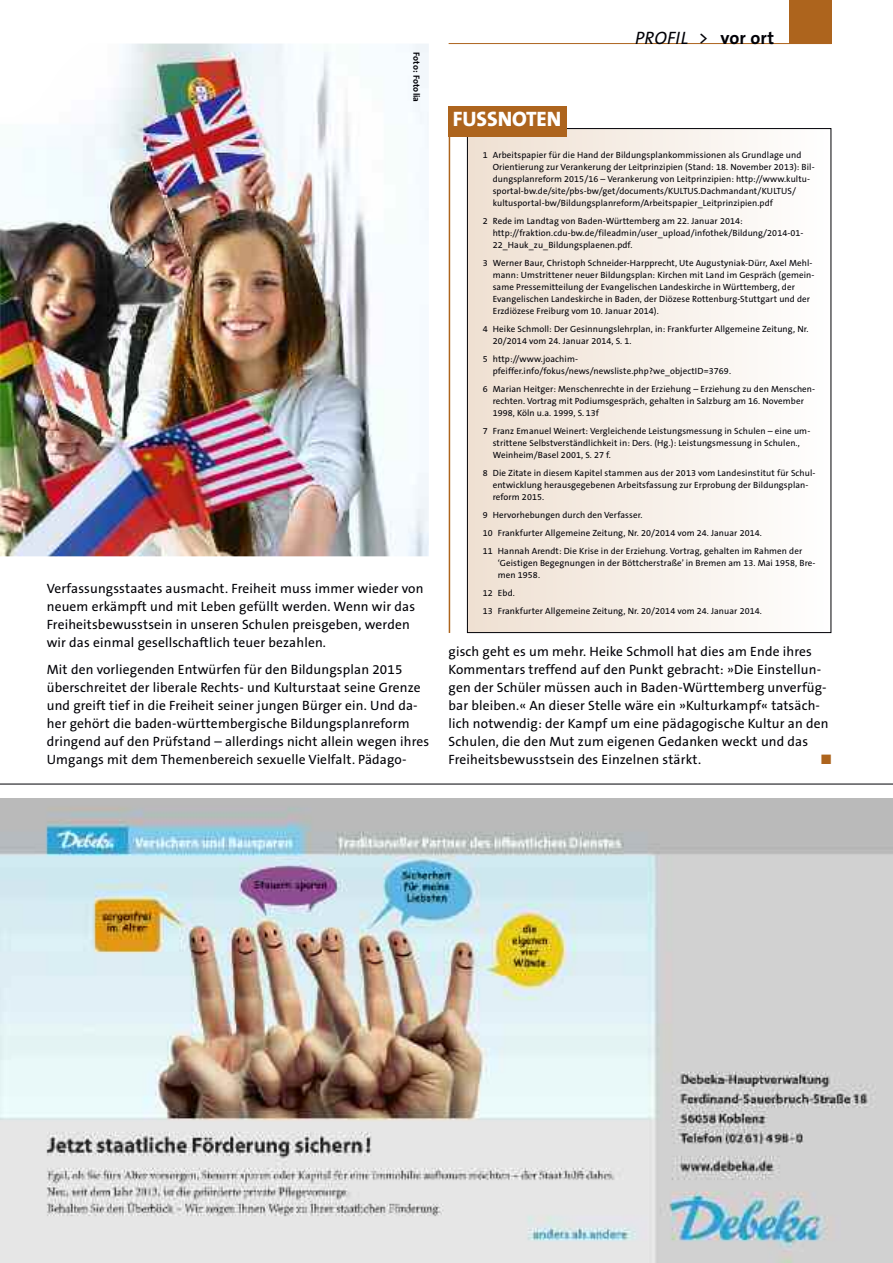
<style>
.page{position:relative;width:893px;height:1263px;background:#fff}
.page>*{position:absolute;margin:0;border:0;box-sizing:border-box;transform-origin:0 0}
.t1{font:800 21px "The Sans B8";color:#fff}
.t2{font:italic 18px "The Sans B5 Plain";letter-spacing:.01em;color:#000006}
.t3{font:13.5px/18px "The Sans B5 Plain";letter-spacing:.01em;color:#000006}
.t4{font:13.5px "Zapf Dingbats ITC";color:#ad641d}
.t5{font:9px/12px "The Sans B5 Plain";letter-spacing:.01em;color:#000006}
.t6{font:700 9px "The Sans B7";letter-spacing:.01em;color:#000006}
.s1{font-style:normal}
.s2{font-family:"The Sans B7";font-weight:700;font-style:normal}
</style>
<div class="page">
<hr style="left:449px;top:43px;width:382px;height:1px;background:#ad641d">
<div style="left:789px;top:0;width:42px;height:44px;background:#ad641d"></div>
<div style="left:467px;top:129px;width:364px;height:504px;background:linear-gradient(to right,#efe0d2,#fffffe)"></div>
<div style="left:449px;top:106px;width:118px;height:30px;background:#ad641d"></div>
<hr style="left:449px;top:137px;width:1px;height:496px;background:#ad641d">
<img style="left:0;top:44px;width:429px;height:512px">
<hr style="left:0;top:784px;width:893px;height:1px;background:#000006">
<img style="left:0;top:798px;width:893px;height:465px">
<p class="t6" style="left:421px;top:52px;width:51px;rotate:90deg">Foto: Fotolia</p>
<h3 class="t3" style="left:47px;top:580px;width:378px">Verfassungsstaates ausmacht. Freiheit muss immer wieder von neuem erkämpft und mit Leben gefüllt werden. Wenn wir das Freiheitsbewusstsein in unseren Schulen preisgeben, werden wir das einmal gesellschaftlich teuer bezahlen.</h3>
<p class="t3" style="left:47px;top:661px;width:384px">Mit den vorliegenden Entwürfen für den Bildungsplan 2015 überschreitet der liberale Rechts- und Kulturstaat seine Grenze und greift tief in die Freiheit seiner jungen Bürger ein. Und da&shy;her gehört die baden-württembergische Bildungsplanreform dringend auf den Prüfstand – allerdings nicht allein wegen ihres Umgangs mit dem Themenbereich sexuelle Vielfalt. Pädago-</p>
<h1 class="t1" style="left:453px;top:108px;width:110px">FUSSNOTEN</h1>
<h2 class="t2" style="left:635px;top:29px;width:140px">PROFIL <span class="s1">&gt;</span> <span class="s2">vor ort</span></h2>
<p class="t5" style="left:493px;top:149px;width:323px;text-indent:-10px">1 Arbeitspapier für die Hand der Bildungsplankommissionen als Grundlage und Orientierung zur Verankerung der Leitprinzipien (Stand: 18. November 2013): Bil&shy;dungsplanreform 2015/16 – Verankerung von Leitprinzipien: http://www.kultu&shy;sportal-bw.de/site/pbs-bw/get/documents/KULTUS.Dachmandant/KULTUS/ kultusportal-bw/Bildungsplanreform/Arbeitspapier_Leitprinzipien.pdf</p>
<p class="t5" style="left:493px;top:215px;width:312px;text-indent:-10px">2 Rede im Landtag von Baden-Württemberg am 22. Januar 2014: http://fraktion.cdu-bw.de/fileadmin/user_upload/infothek/Bildung/2014-01-<br>22_Hauk_zu_Bildungsplaenen.pdf.</p>
<p class="t5" style="left:493px;top:257px;width:323px;text-indent:-10px">3 Werner Baur, Christoph Schneider-Harpprecht, Ute Augustyniak-Dürr, Axel Mehl&shy;mann: Umstrittener neuer Bildungsplan: Kirchen mit Land im Gespräch (gemein&shy;same Pressemitteilung der Evangelischen Landeskirche in Württemberg, der Evangelischen Landeskirche in Baden, der Diözese Rottenburg-Stuttgart und der Erzdiözese Freiburg vom 10. Januar 2014).</p>
<p class="t5" style="left:493px;top:323px;width:317px;text-indent:-10px">4 Heike Schmoll: Der Gesinnungslehrplan, in: Frankfurter Allgemeine Zeitung, Nr.<br>20/2014 vom 24. Januar 2014, S. 1.</p>
<p class="t5" style="left:493px;top:353px;width:240px;text-indent:-10px">5 http://www.joachim&shy;pfeiffer.info/fokus/news/newsliste.php?we_objectID=3769.</p>
<p class="t5" style="left:493px;top:383px;width:324px;text-indent:-10px">6 Marian Heitger: Menschenrechte in der Erziehung – Erziehung zu den Menschen&shy;rechten. Vortrag mit Podiumsgespräch, gehalten in Salzburg am 16. November<br>1998, Köln u.a. 1999, S. 13f</p>
<p class="t5" style="left:493px;top:425px;width:319px;text-indent:-10px">7 Franz Emanuel Weinert: Vergleichende Leistungsmessung in Schulen – eine um&shy;strittene Selbstverständlichkeit in: Ders. (Hg.): Leistungsmessung in Schulen.,<br>Weinheim/Basel 2001, S. 27 f.</p>
<p class="t5" style="left:493px;top:467px;width:324px;text-indent:-10px">8 Die Zitate in diesem Kapitel stammen aus der 2013 vom Landesinstitut für Schul&shy;entwicklung herausgegebenen Arbeitsfassung zur Erprobung der Bildungsplan&shy;reform 2015.</p>
<p class="t5" style="left:483px;top:506px;width:321px;line-height:18px">9 Hervorhebungen durch den Verfasser.<br>10 Frankfurter Allgemeine Zeitung, Nr. 20/2014 vom 24. Januar 2014.<br>11 Hannah Arendt: Die Krise in der Erziehung. Vortrag, gehalten im Rahmen der</p>
<p class="t5" style="left:498px;top:557px;width:319px">‘Geistigen Begegnungen in der Böttcherstraße’ in Bremen am 13. Mai 1958, Bre&shy;men 1958.</p>
<p class="t5" style="left:483px;top:584px;width:281px;line-height:18px">12 Ebd.<br>13 Frankfurter Allgemeine Zeitung, Nr. 20/2014 vom 24. Januar 2014.</p>
<p class="t3" style="left:449px;top:643px;width:381px">gisch geht es um mehr. Heike Schmoll hat dies am Ende ihres Kommentars treffend auf den Punkt gebracht: »Die Einstellun&shy;gen der Schüler müssen auch in Baden-Württemberg unverfüg&shy;bar bleiben.« An dieser Stelle wäre ein »Kulturkampf« tatsäch&shy;lich notwendig: der Kampf um eine pädagogische Kultur an den Schulen, die den Mut zum eigenen Gedanken weckt und das Freiheitsbewusstsein des Einzelnen stärkt.</p>
<h3 class="t4" style="left:821px;top:752px;width:12px">■</h3>
</div>
